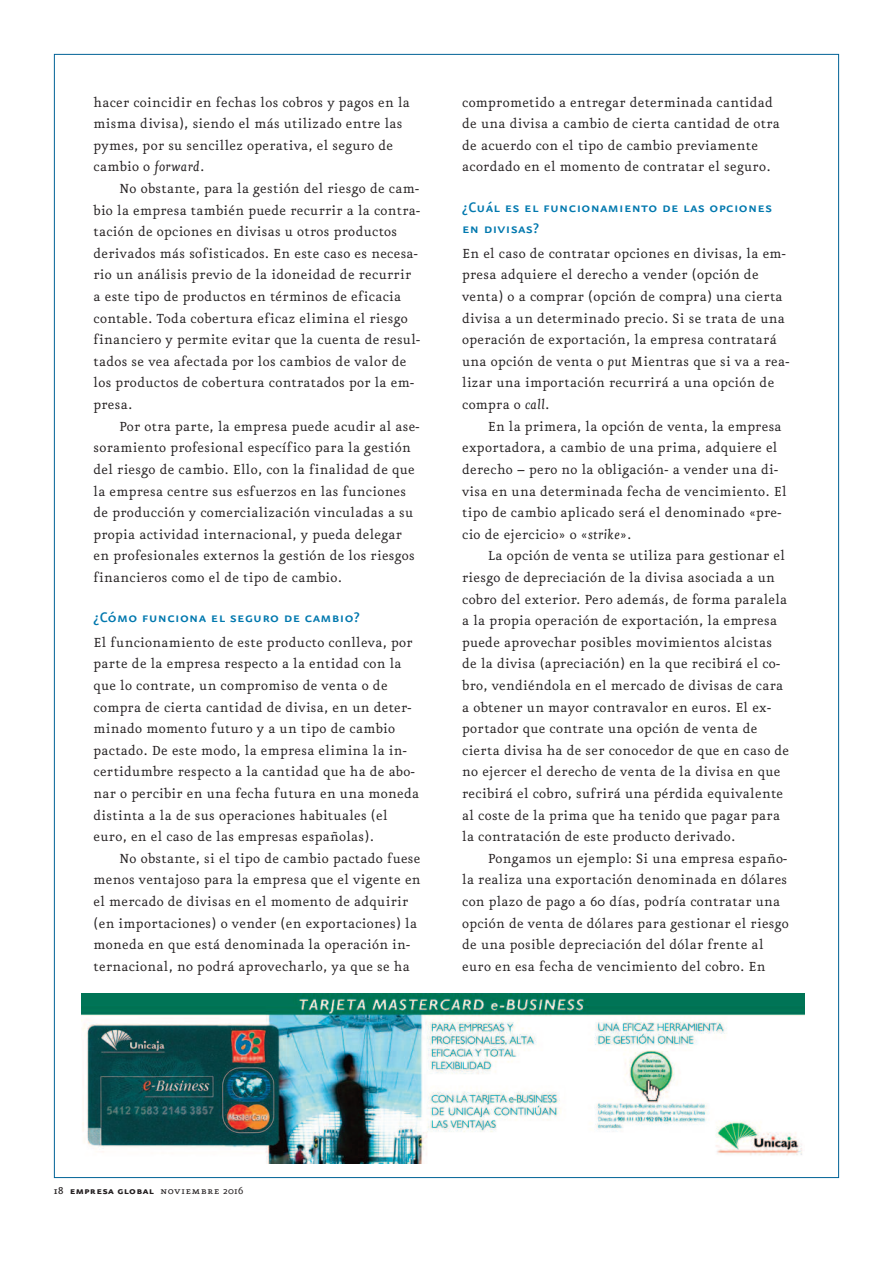
<style>
.page{position:relative;width:893px;height:1263px;background:#fff}
.page>*{position:absolute;margin:0;border:0;box-sizing:border-box;transform-origin:0 0}
.t1{font:16.5px/21.6px "Eureka Sans Medium Caps";letter-spacing:.02em;color:#0078ae}
.t2{font:15.75px/21.6px "Eureka";letter-spacing:.02em;color:#231f20}
.t3{font:12px "Eureka Sans Bold Caps";letter-spacing:.025em;color:#231f20}
.s1{font-style:italic}
.s2{font-family:"Eureka";font-weight:500}
.s3{font-family:"Eureka Small Caps"}
.s4{font-family:"Eureka"}
</style>
<div class="page">
<img style="left:81px;top:993px;width:723px;height:170px">
<p class="t2" style="left:94px;top:92px;width:318px">hacer coincidir en fechas los cobros y pagos en la misma divisa), siendo el más utilizado entre las pymes, por su sencillez operativa, el seguro de cambio o <span class="s1">forward</span>.</p>
<p class="t2" style="left:94px;top:178px;width:328px;text-indent:26px">No obstante, para la gestión del riesgo de cam&shy;bio la empresa también puede recurrir a la contra&shy;tación de opciones en divisas u otros productos derivados más sofisticados. En este caso es necesa&shy;rio un análisis previo de la idoneidad de recurrir a este tipo de productos en términos de eficacia contable. Toda cobertura eficaz elimina el riesgo financiero y permite evitar que la cuenta de resul&shy;tados se vea afectada por los cambios de valor de los productos de cobertura contratados por la em&shy;presa.</p>
<p class="t2" style="left:94px;top:416px;width:328px;text-indent:26px">Por otra parte, la empresa puede acudir al ase&shy;soramiento profesional específico para la gestión del riesgo de cambio. Ello, con la finalidad de que la empresa centre sus esfuerzos en las funciones de producción y comercialización vinculadas a su propia actividad internacional, y pueda delegar en profesionales externos la gestión de los riesgos financieros como el de tipo de cambio.</p>
<p class="t1" style="left:94px;top:605px;width:268px">¿Cómo funciona el seguro de cambio?</p>
<p class="t2" style="left:94px;top:632px;width:327px">El funcionamiento de este producto conlleva, por parte de la empresa respecto a la entidad con la que lo contrate, un compromiso de venta o de compra de cierta cantidad de divisa, en un deter&shy;minado momento futuro y a un tipo de cambio pactado. De este modo, la empresa elimina la in&shy;certidumbre respecto a la cantidad que ha de abo&shy;nar o percibir en una fecha futura en una moneda distinta a la de sus operaciones habituales (el euro, en el caso de las empresas españolas).</p>
<p class="t2" style="left:94px;top:848px;width:329px;text-indent:26px">No obstante, si el tipo de cambio pactado fuese menos ventajoso para la empresa que el vigente en el mercado de divisas en el momento de adquirir (en importaciones) o vender (en exportaciones) la moneda en que está denominada la operación in&shy;ternacional, no podrá aprovecharlo, ya que se ha</p>
<p class="t2" style="left:462px;top:92px;width:319px">comprometido a entregar determinada cantidad de una divisa a cambio de cierta cantidad de otra de acuerdo con el tipo de cambio previamente acordado en el momento de contratar el seguro.</p>
<p class="t1" style="left:462px;top:195px;width:312px">¿Cuál es el funcionamiento de las opciones en divisas?</p>
<p class="t2" style="left:462px;top:243px;width:329px">En el caso de contratar opciones en divisas, la em&shy;presa adquiere el derecho a vender (opción de venta) o a comprar (opción de compra) una cierta divisa a un determinado precio. Si se trata de una operación de exportación, la empresa contratará una opción de venta o <span class="s1">put</span> Mientras que si va a rea&shy;lizar una importación recurrirá a una opción de compra o <span class="s1">call</span>.</p>
<p class="t2" style="left:462px;top:416px;width:326px;text-indent:26px">En la primera, la opción de venta, la empresa exportadora, a cambio de una prima, adquiere el derecho – pero no la obligación- a vender una di&shy;visa en una determinada fecha de vencimiento. El tipo de cambio aplicado será el denominado «pre&shy;cio de ejercicio» o «<span class="s1">strike</span>».</p>
<p class="t2" style="left:462px;top:546px;width:328px;text-indent:26px">La opción de venta se utiliza para gestionar el riesgo de depreciación de la divisa asociada a un cobro del exterior. Pero además, de forma paralela a la propia operación de exportación, la empresa puede aprovechar posibles movimientos alcistas de la divisa (apreciación) en la que recibirá el co&shy;bro, vendiéndola en el mercado de divisas de cara a obtener un mayor contravalor en euros. El ex&shy;portador que contrate una opción de venta de cierta divisa ha de ser conocedor de que en caso de no ejercer el derecho de venta de la divisa en que recibirá el cobro, sufrirá una pérdida equivalente al coste de la prima que ha tenido que pagar para la contratación de este producto derivado.</p>
<p class="t2" style="left:462px;top:848px;width:328px;text-indent:26px">Pongamos un ejemplo: Si una empresa españo&shy;la realiza una exportación denominada en dólares con plazo de pago a 60 días, podría contratar una opción de venta de dólares para gestionar el riesgo de una posible depreciación del dólar frente al euro en esa fecha de vencimiento del cobro. En</p>
<p class="t3" style="left:54px;top:1184px;width:191px"><span class="s2">18</span> empresa global <span class="s3">noviembre</span> <span class="s4">2016</span></p>
</div>
